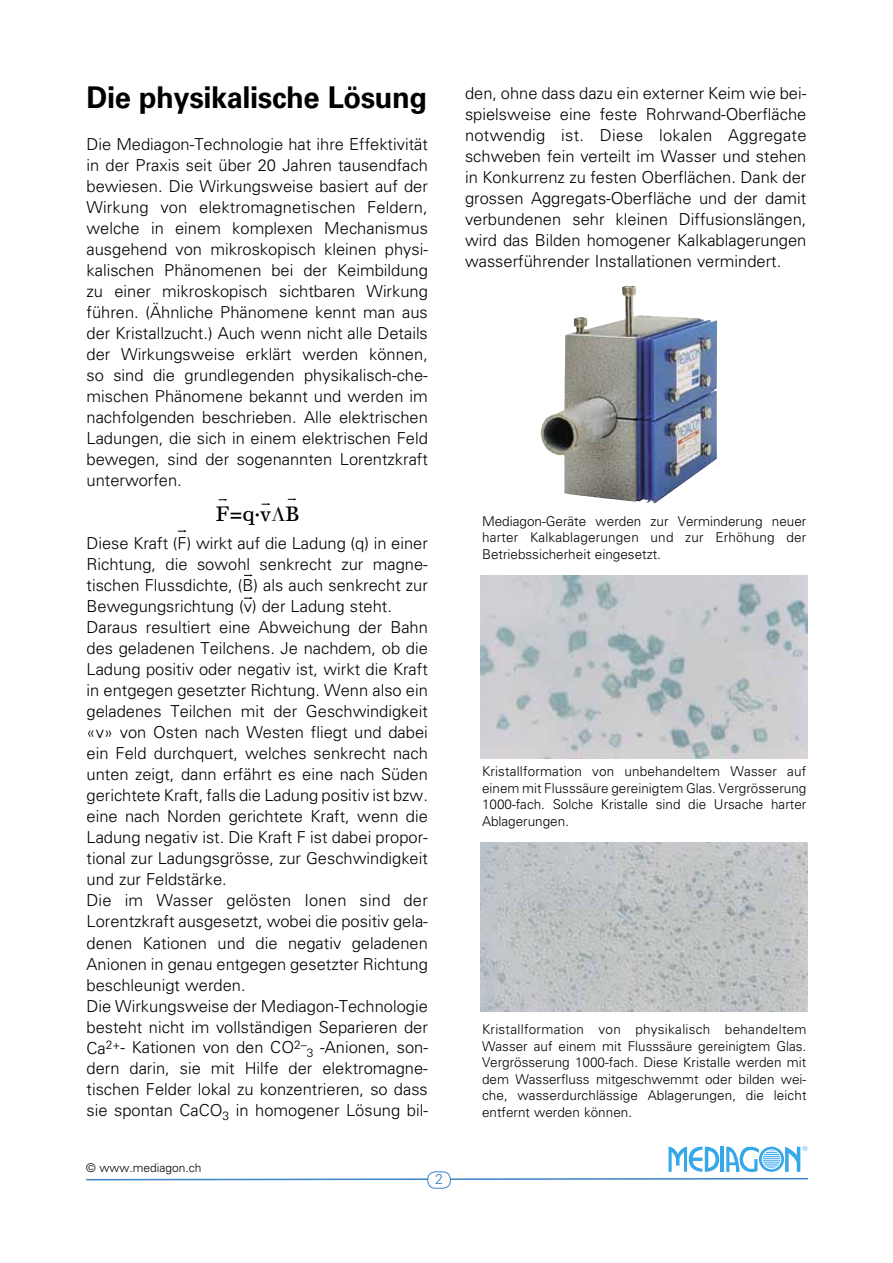
<style>
.page{position:relative;width:893px;height:1263px;background:#fff}
.page>*{position:absolute;margin:0;border:0;box-sizing:border-box;transform-origin:0 0}
.t1{font:700 30px "Univers LT Std";letter-spacing:-.015em;color:#000}
.t2{font:21px "Times Europa LT Std";color:#000}
.t3{font:300 16.5px/21px "Univers LT Std";color:#000;text-align:justify}
.t4{font:300 14.25px "Univers LT Std";color:#3a83c6}
.t5{font:300 13.5px/16.5px "Univers LT Std";color:#000;text-align:justify}
.t6{font:300 12px "Univers LT Std";color:#000}
.t7{font:6.75px "Avant Garde";color:#36a7e9}
.s1{font-size:9px}
</style>
<div class="page">
<img style="left:540px;top:285px;width:177px;height:166px">
<img style="left:480px;top:575px;width:328px;height:183px">
<img style="left:480px;top:842px;width:328px;height:170px">
<svg style="left:219px;top:499px;width:8px;height:2px"></svg>
<div style="left:427px;top:1171px;width:24px;height:17px;border:1px solid #3a83c6;border-radius:8px"></div>
<svg style="left:86px;top:1146px;width:722px;height:35px"></svg>
<div style="left:762px;top:1149px;width:19px;height:20px;border:1px solid #fff;border-radius:50%"></div>
<svg style="left:178px;top:530px;width:9px;height:2px"></svg>
<svg style="left:244px;top:574px;width:9px;height:2px"></svg>
<svg style="left:244px;top:597px;width:9px;height:2px"></svg>
<svg style="left:262px;top:498px;width:35px;height:7px"></svg>
<h1 class="t1" style="left:87px;top:80px;width:342px">Die physikalische Lösung</h1>
<p class="t3" style="left:87px;top:134px;width:343px">Die Mediagon-Technologie hat ihre Effektivität in der Praxis seit über 20 Jahren tausendfach bewiesen. Die Wirkungsweise basiert auf der Wirkung von elektromagnetischen Feldern, welche in einem komplexen Mechanismus ausgehend von mikroskopisch kleinen physi&shy;kalischen Phänomenen bei der Keimbildung zu einer mikroskopisch sichtbaren Wirkung führen. (Ähnliche Phänomene kennt man aus der Kristallzucht.) Auch wenn nicht alle Details der Wirkungsweise erklärt werden können, so sind die grundlegenden physikalisch-che&shy;mischen Phänomene bekannt und werden im nachfolgenden beschrieben. Alle elektrischen Ladungen, die sich in einem elektrischen Feld bewegen, sind der sogenannten Lorentzkraft unterworfen.</p>
<p class="t2" style="left:216px;top:501px;width:85px">F=q<span class="s1">•</span>v B</p>
<p class="t3" style="left:87px;top:533px;width:343px;text-align:left">Diese Kraft (F) wirkt auf die Ladung (q) in einer Richtung, die sowohl senkrecht zur magne&shy;tischen Flussdichte, (B) als auch senkrecht zur Bewegungsrichtung (v) der Ladung steht.<br>Daraus resultiert eine Abweichung der Bahn des geladenen Teilchens. Je nachdem, ob die Ladung positiv oder negativ ist, wirkt die Kraft in entgegen gesetzter Richtung. Wenn also ein geladenes Teilchen mit der Geschwindigkeit «v» von Osten nach Westen fliegt und dabei ein Feld durchquert, welches senkrecht nach unten zeigt, dann erfährt es eine nach Süden gerichtete Kraft, falls die Ladung positiv ist bzw. eine nach Norden gerichtete Kraft, wenn die Ladung negativ ist. Die Kraft F ist dabei propor&shy;tional zur Ladungsgrösse, zur Geschwindigkeit und zur Feldstärke.<br>Die im Wasser gelösten Ionen sind der Lorentzkraft ausgesetzt, wobei die positiv gela&shy;denen Kationen und die negativ geladenen Anionen in genau entgegen gesetzter Richtung beschleunigt werden.<br>Die Wirkungsweise der Mediagon-Technologie besteht nicht im vollständigen Separieren der Ca<sup>2+</sup>- Kationen von den CO<sup>2–</sup><sub>3</sub> -Anionen, son&shy;dern darin, sie mit Hilfe der elektromagne&shy;tischen Felder lokal zu konzentrieren, so dass sie spontan CaCO<sub>3</sub> in homogener Lösung bil-</p>
<p class="t6" style="left:86px;top:1160px;width:117px">© www.mediagon.ch</p>
<p class="t4" style="left:435px;top:1170px;width:9px">2</p>
<p class="t3" style="left:465px;top:82px;width:343px">den, ohne dass dazu ein externer Keim wie bei&shy;spielsweise eine feste Rohrwand-Oberfläche notwendig ist. Diese lokalen Aggregate schweben fein verteilt im Wasser und stehen in Konkurrenz zu festen Oberflächen. Dank der grossen Aggregats-Oberfläche und der damit verbundenen sehr kleinen Diffusionslängen, wird das Bilden homogener Kalkablagerungen wasserführender Installationen vermindert.</p>
<p class="t5" style="left:482px;top:513px;width:326px">Mediagon-Geräte werden zur Verminderung neuer harter Kalkablagerungen und zur Erhöhung der Betriebssicherheit eingesetzt.</p>
<p class="t5" style="left:482px;top:763px;width:326px">Kristallformation von unbehandeltem Wasser auf einem mit Flusssäure gereinigtem Glas. Vergrösserung 1000-fach. Solche Kristalle sind die Ursache harter Ablagerungen.</p>
<p class="t5" style="left:482px;top:1021px;width:326px">Kristallformation von physikalisch behandeltem Wasser auf einem mit Flusssäure gereinigtem Glas.<br>Vergrösserung 1000-fach. Diese Kristalle werden mit dem Wasserfluss mitgeschwemmt oder bilden wei&shy;che, wasserdurchlässige Ablagerungen, die leicht entfernt werden können.</p>
<p class="t7" style="left:802px;top:1145px;width:7px">®</p>
</div>
